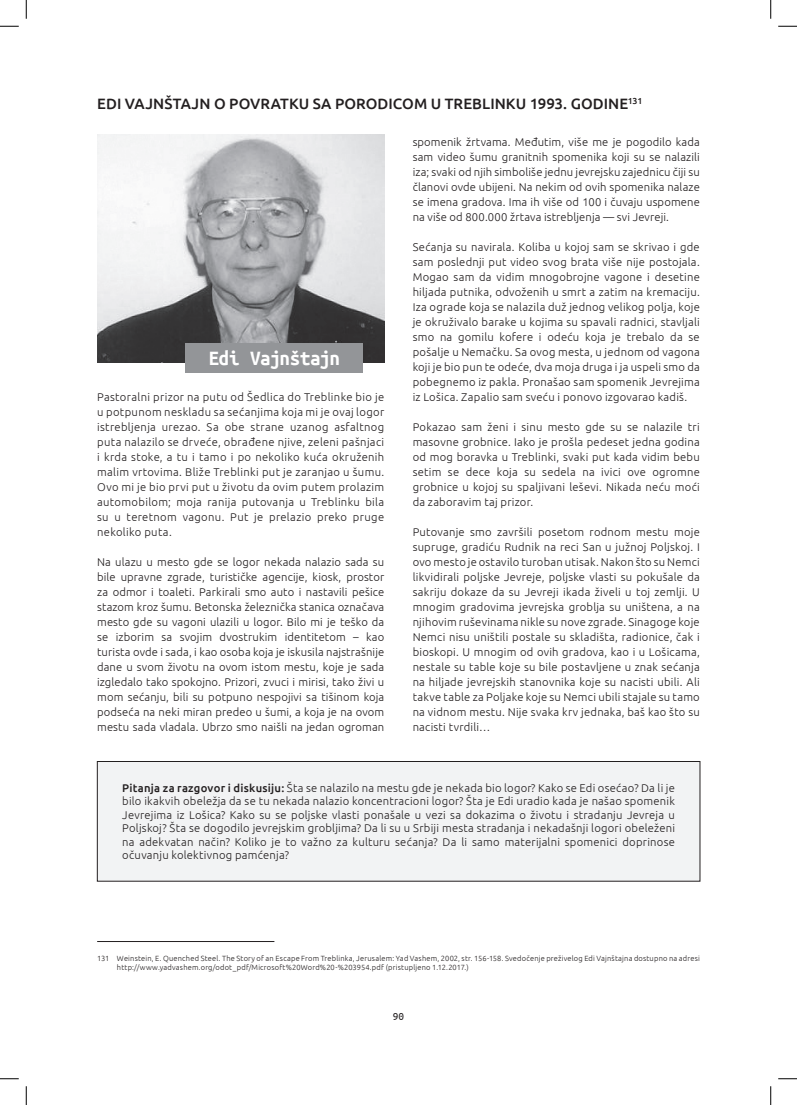
<style>
.page{position:relative;width:797px;height:1105px;background:#fff}
.page>*{position:absolute;margin:0;border:0;box-sizing:border-box;transform-origin:0 0}
.Ime_i_prezime{font:700 21.25px "Ubuntu Mono";letter-spacing:-.03em;color:#fff}
.Naslov_1_2_3{font:500 15px "Ubuntu";letter-spacing:.005em;color:#231f20}
.TEXT_main{font:300 11.25px/15px "Ubuntu";letter-spacing:.02em;color:#231f20;text-align:justify}
.plan_casa_txt{font:300 11.25px/13.5px "Ubuntu";letter-spacing:.02em;color:#231f20;text-align:justify}
.t1{font:11.25px "Ubuntu Mono";color:#231f20}
.Fusnota{font:300 7.5px/9px "Ubuntu";letter-spacing:.025em;color:#231f20}
.s1{font-weight:500}
</style>
<div class="page">
<img style="left:97px;top:135px;width:287px;height:228px">
<hr style="left:97px;top:941px;width:177px;height:1px;background:#231f20">
<div style="left:97px;top:761px;width:603px;height:120px;background:#f2f3f4"></div>
<div style="left:97px;top:761px;width:603px;height:120px;border:1px solid #231f20"></div>
<div style="left:186px;top:343px;width:177px;height:29px;background:#939598"></div>
<svg style="left:0;top:25px;width:19px;height:2px"></svg>
<svg style="left:778px;top:25px;width:19px;height:2px"></svg>
<svg style="left:0;top:1078px;width:19px;height:1px"></svg>
<svg style="left:778px;top:1078px;width:19px;height:1px"></svg>
<svg style="left:25px;top:0;width:2px;height:19px"></svg>
<svg style="left:25px;top:1086px;width:2px;height:19px"></svg>
<svg style="left:770px;top:0;width:1px;height:19px"></svg>
<svg style="left:770px;top:1086px;width:1px;height:19px"></svg>
<p class="Naslov_1_2_3" style="left:97px;top:95px;width:546px">EDI VAJNŠTAJN O POVRATKU SA PORODICOM U TREBLINKU 1993. GODINE<sup>131</sup></p>
<p class="Ime_i_prezime" style="left:209px;top:348px;width:133px">Edi Vajnštajn</p>
<p class="TEXT_main" style="left:97px;top:389px;width:289px">Pastoralni prizor na putu od Šedlica do Treblinke bio je u potpunom neskladu sa sećanjima koja mi je ovaj logor istrebljenja urezao. Sa obe strane uzanog asfaltnog puta nalazilo se drveće, obrađene njive, zeleni pašnjaci i krda stoke, a tu i tamo i po nekoliko kuća okruženih malim vrtovima. Bliže Treblinki put je zaranjao u šumu.<br>Ovo mi je bio prvi put u životu da ovim putem prolazim automobilom; moja ranija putovanja u Treblinku bila su u teretnom vagonu. Put je prelazio preko pruge nekoliko puta.</p>
<p class="TEXT_main" style="left:97px;top:554px;width:289px">Na ulazu u mesto gde se logor nekada nalazio sada su bile upravne zgrade, turističke agencije, kiosk, prostor za odmor i toaleti. Parkirali smo auto i nastavili pešice stazom kroz šumu. Betonska železnička stanica označava mesto gde su vagoni ulazili u logor. Bilo mi je teško da se izborim sa svojim dvostrukim identitetom – kao turista ovde i sada, i kao osoba koja je iskusila najstrašnije dane u svom životu na ovom istom mestu, koje je sada izgledalo tako spokojno. Prizori, zvuci i mirisi, tako živi u mom sećanju, bili su potpuno nespojivi sa tišinom koja podseća na neki miran predeo u šumi, a koja je na ovom mestu sada vladala. Ubrzo smo naišli na jedan ogroman</p>
<p class="TEXT_main" style="left:412px;top:134px;width:289px">spomenik žrtvama. Međutim, više me je pogodilo kada sam video šumu granitnih spomenika koji su se nalazili iza; svaki od njih simboliše jednu jevrejsku zajednicu čiji su članovi ovde ubijeni. Na nekim od ovih spomenika nalaze se imena gradova. Ima ih više od 100 i čuvaju uspomene na više od 800.000 žrtava istrebljenja — svi Jevreji.</p>
<p class="TEXT_main" style="left:412px;top:239px;width:289px">Sećanja su navirala. Koliba u kojoj sam se skrivao i gde sam poslednji put video svog brata više nije postojala.<br>Mogao sam da vidim mnogobrojne vagone i desetine hiljada putnika, odvoženih u smrt a zatim na kremaciju.<br>Iza ograde koja se nalazila duž jednog velikog polja, koje je okruživalo barake u kojima su spavali radnici, stavljali smo na gomilu kofere i odeću koja je trebalo da se pošalje u Nemačku. Sa ovog mesta, u jednom od vagona koji je bio pun te odeće, dva moja druga i ja uspeli smo da pobegnemo iz pakla. Pronašao sam spomenik Jevrejima iz Lošica. Zapalio sam sveću i ponovo izgovarao kadiš.</p>
<p class="TEXT_main" style="left:412px;top:419px;width:289px">Pokazao sam ženi i sinu mesto gde su se nalazile tri masovne grobnice. Iako je prošla pedeset jedna godina od mog boravka u Treblinki, svaki put kada vidim bebu setim se dece koja su sedela na ivici ove ogromne grobnice u kojoj su spaljivani leševi. Nikada neću moći da zaboravim taj prizor.</p>
<p class="TEXT_main" style="left:412px;top:524px;width:289px">Putovanje smo završili posetom rodnom mestu moje supruge, gradiću Rudnik na reci San u južnoj Poljskoj. I ovo mesto je ostavilo turoban utisak. Nakon što su Nemci likvidirali poljske Jevreje, poljske vlasti su pokušale da sakriju dokaze da su Jevreji ikada živeli u toj zemlji. U mnogim gradovima jevrejska groblja su uništena, a na njihovim ruševinama nikle su nove zgrade. Sinagoge koje Nemci nisu uništili postale su skladišta, radionice, čak i bioskopi. U mnogim od ovih gradova, kao i u Lošicama, nestale su table koje su bile postavljene u znak sećanja na hiljade jevrejskih stanovnika koje su nacisti ubili. Ali takve table za Poljake koje su Nemci ubili stajale su tamo na vidnom mestu. Nije svaka krv jednaka, baš kao što su nacisti tvrdili…</p>
<p class="plan_casa_txt" style="left:122px;top:781px;width:554px"><span class="s1">Pitanja za razgovor i diskusiju:</span> Šta se nalazilo na mestu gde je nekada bio logor? Kako se Edi osećao? Da li je bilo ikakvih obeležja da se tu nekada nalazio koncentracioni logor? Šta je Edi uradio kada je našao spomenik Jevrejima iz Lošica? Kako su se poljske vlasti ponašale u vezi sa dokazima o životu i stradanju Jevreja u Poljskoj? Šta se dogodilo jevrejskim grobljima? Da li su u Srbiji mesta stradanja i nekadašnji logori obeleženi na adekvatan način? Koliko je to važno za kulturu sećanja? Da li samo materijalni spomenici doprinose očuvanju kolektivnog pamćenja?</p>
<p class="Fusnota" style="left:117px;top:954px;width:584px;text-indent:-20px">131 Weinstein, E. Quenched Steel. The Story of an Escape From Treblinka, Jerusalem: Yad Vashem, 2002, str. 156-158. Svedočenje preživelog Edi Vajnštajna dostupno na adresi http://www.yadvashem.org/odot_pdf/Microsoft%20Word%20-%203954.pdf (pristupljeno 1.12.2017.)</p>
<p class="t1" style="left:393px;top:1011px;width:13px">90</p>
</div>
